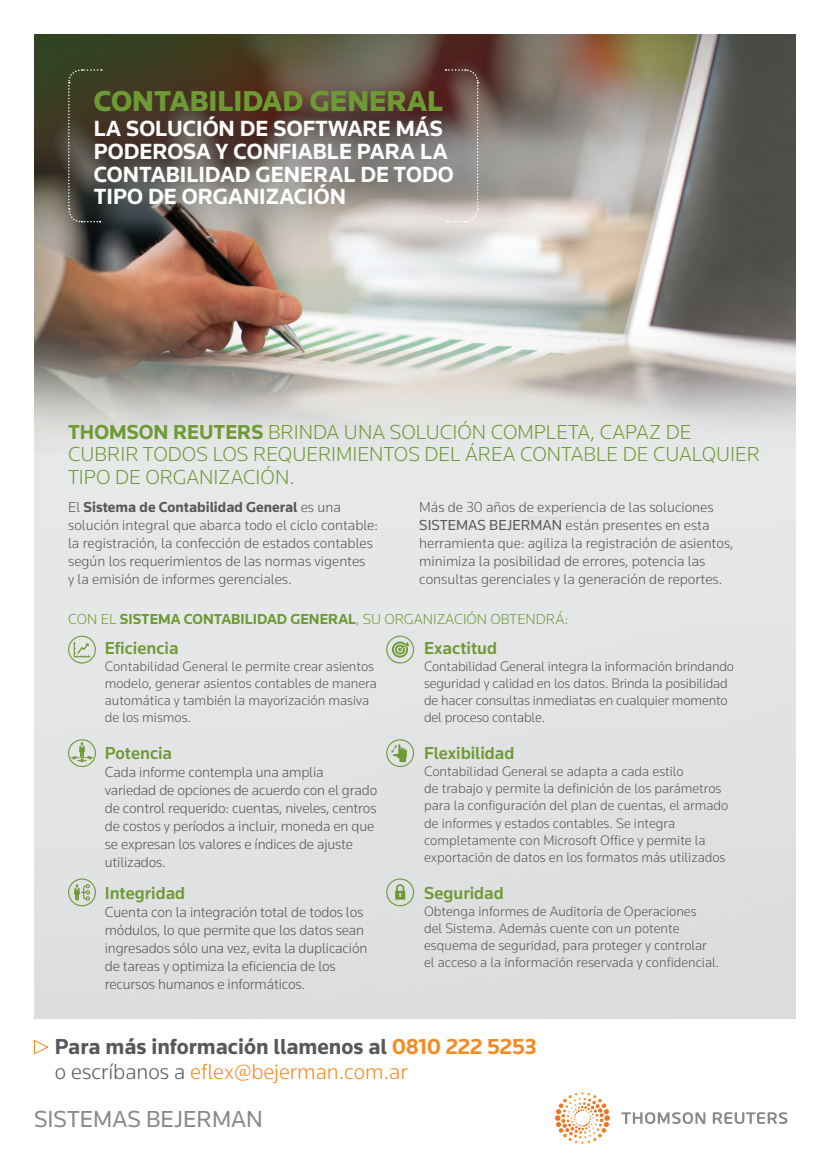
<style>
.page{position:relative;width:830px;height:1170px;background:#fff}
.page>*{position:absolute;margin:0;border:0;box-sizing:border-box;transform-origin:0 0}
.t1{font:900 30px "Knowledge";color:#6e9a34}
.t2{font:24px "Knowledge";color:#86888b}
.t3{font:700 22.8px/22.8px "Knowledge";color:#fff}
.t4{font:700 22.5px/24px "Knowledge";color:#57585a}
.t5{font:300 21px/22.5px "Knowledge";color:#6e9a34}
.t6{font:500 18px "Knowledge";color:#6e9a34}
.t7{font:300 15px/18px "Knowledge";color:#57585a}
.t8{font:300 15px "Knowledge";color:#6e9a34}
.t9{font:300 14.25px/17.1px "Knowledge";color:#57585a}
.s1{font-weight:700}
.s2{font-weight:400}
.s3{color:#f6891f}
.s4{font-weight:300}
.s5{font-weight:300;color:#f6891f}
</style>
<div class="page">
<img style="left:34px;top:34px;width:761px;height:984px">
<svg style="left:67px;top:69px;width:35px;height:154px;background:#464436"></svg>
<svg style="left:445px;top:69px;width:34px;height:154px;background:#8c7e7b"></svg>
<svg style="left:621px;top:1112px;width:166px;height:11px"></svg>
<svg style="left:555px;top:1092px;width:54px;height:48px"></svg>
<svg style="left:34px;top:1039px;width:15px;height:16px"></svg>
<div style="left:386px;top:635px;width:28px;height:28px;border:1px solid #6e9a34;border-radius:50%"></div>
<svg style="left:392px;top:641px;width:17px;height:16px"></svg>
<div style="left:386px;top:878px;width:28px;height:28px;border:1px solid #6e9a34;border-radius:50%"></div>
<svg style="left:395px;top:884px;width:10px;height:15px"></svg>
<div style="left:68px;top:878px;width:28px;height:28px;border:1px solid #6e9a34;border-radius:50%"></div>
<div style="left:386px;top:739px;width:28px;height:28px;border:1px solid #6e9a34;border-radius:50%"></div>
<svg style="left:391px;top:744px;width:15px;height:18px"></svg>
<div style="left:68px;top:739px;width:28px;height:28px;border:1px solid #6e9a34;border-radius:50%"></div>
<div style="left:68px;top:635px;width:28px;height:28px;border:1px solid #6e9a34;border-radius:50%"></div>
<svg style="left:74px;top:641px;width:16px;height:16px"></svg>
<svg style="left:74px;top:883px;width:16px;height:17px"></svg>
<svg style="left:70px;top:742px;width:24px;height:20px"></svg>
<h1 class="t1" style="left:94px;top:82px;width:351px">CONTABILIDAD GENERAL</h1>
<h3 class="t3" style="left:94px;top:117px;width:361px">LA SOLUCIÓN DE SOFTWARE MÁS<br>PODEROSA Y CONFIABLE PARA LA<br>CONTABILIDAD GENERAL DE TODO<br>TIPO DE ORGANIZACIÓN</h3>
<h3 class="t5" style="left:68px;top:420px;width:693px"><span class="s1">THOMSON REUTERS</span> brinda una solución com pleta, capaz de cubrir todos los requerim ientos del área contable de cualquier tipo de organización.</h3>
<p class="t7" style="left:68px;top:498px;width:311px">El <span class="s1">SISTEMA DE CONTABILIDAD GENERAL</span> es una solución integral que abarca todo el ciclo contable: la registración, la confección de estados contables según los requerimientos de las normas vigentes<br>y la emisión de informes gerenciales.</p>
<p class="t7" style="left:419px;top:498px;width:315px">Más de 30 años de experiencia de las soluciones <span class="s2">SISTEMAS BEJERMAN</span> están presentes en esta herramienta que: agiliza la registración de asientos, minimiza la posibilidad de errores, potencia las consultas gerenciales y la generación de reportes.</p>
<p class="t8" style="left:68px;top:609px;width:501px">Con el <span class="s1">SISTEMA CONTABILIDAD GENERAL</span>, su organización obtendrá:</p>
<p class="t6" style="left:105px;top:636px;width:75px">Eficiencia</p>
<p class="t9" style="left:105px;top:657px;width:273px">Contabilidad General le permite crear asientos modelo, generar asientos contables de manera automática y también la mayorización masiva de los mismos.</p>
<p class="t6" style="left:424px;top:636px;width:75px">Exactitud</p>
<p class="t9" style="left:424px;top:657px;width:311px">Contabilidad General integra la información brindando seguridad y calidad en los datos. Brinda la posibilidad de hacer consultas inmediatas en cualquier momento del proceso contable.</p>
<p class="t6" style="left:105px;top:742px;width:69px">Potencia</p>
<p class="t7" style="left:105px;top:762px;width:274px">Cada informe contempla una amplia variedad de opciones de acuerdo con el grado de control requerido: cuentas, niveles, centros de costos y períodos a incluir, moneda en que se expresan los valores e índices de ajuste utilizados.</p>
<p class="t6" style="left:105px;top:881px;width:82px">Integridad</p>
<p class="t7" style="left:105px;top:902px;width:264px">Cuenta con la integración total de todos los módulos, lo que permite que los datos sean ingresados sólo una vez, evita la duplicación de tareas y optimiza la eficiencia de los recursos humanos e informáticos.</p>
<p class="t6" style="left:424px;top:742px;width:92px">Flexibilidad</p>
<p class="t9" style="left:424px;top:762px;width:306px">Contabilidad General se adapta a cada estilo<br>de trabajo y permite la definición de los parámetros para la configuración del plan de cuentas, el armado de informes y estados contables. Se integra completamente con Microsoft Office y permite la exportación de datos en los formatos más utilizados</p>
<p class="t6" style="left:424px;top:881px;width:81px">Seguridad</p>
<p class="t9" style="left:424px;top:902px;width:296px">Obtenga informes de Auditoría de Operaciones<br>del Sistema. Además cuente con un potente esquema de seguridad, para proteger y controlar el acceso a la información reservada y confidencial.</p>
<h3 class="t4" style="left:55px;top:1034px;width:483px">PARA MÁS INFORMACIÓN LLAMENOS AL <span class="s3">0810 222 5253 </span><span class="s4">o escríbanos a</span> <span class="s5">eflex@bejerman.com.ar</span></h3>
<h2 class="t2" style="left:34px;top:1104px;width:49px">SISTEMA</h2>
<h2 class="t2" style="left:127px;top:1104px;width:49px">S BEJERMAN</h2>
</div>
